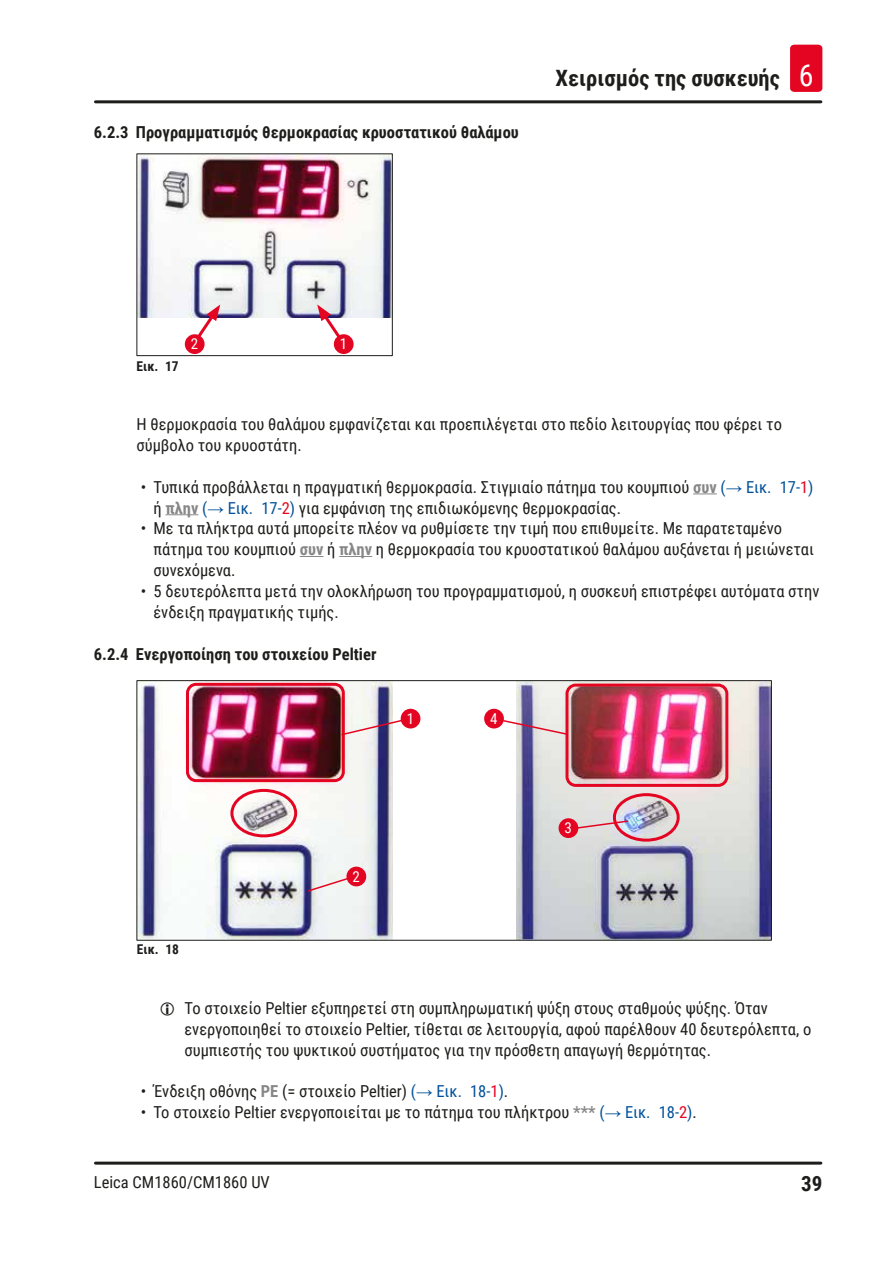
<style>
.page{position:relative;width:893px;height:1263px;background:#fff}
.page>*{position:absolute;margin:0;border:0;box-sizing:border-box;transform-origin:0 0}
.t1{font:700 22.5px "Roboto Condensed";color:#1d1d1b}
.t2{font:700 21px "Roboto Condensed";color:#1d1d1b}
.Description_text{font:16.5px/20.9px "Roboto Condensed";color:#1d1d1b}
.t3{font:700 16.5px "Roboto Condensed";color:#1d1d1b}
.t4{font:15px "Roboto Condensed";color:#fff}
.t5{font:700 13.5px "Roboto Condensed";color:#1d1d1b}
.s1{font-weight:400;font-size:30px;color:#fff}
.s2{font-weight:700;color:#878787}
.s3{color:#005099}
.s4{font-family:"Arial";color:#005099}
.s5{color:#e40522}
</style>
<div class="page">
<hr style="left:95px;top:100px;width:726px;height:3px;background:#1d1d1b">
<hr style="left:95px;top:1161px;width:726px;height:3px;background:#1d1d1b">
<div style="left:790px;top:45px;width:32px;height:47px;background:#e40522;border-radius:4px"></div>
<svg style="left:693px;top:493px;width:24px;height:1px"></svg>
<hr style="left:166px;top:514px;width:32px;height:1px;background:#878787">
<svg style="left:300px;top:556px;width:23px;height:1px"></svg>
<hr style="left:339px;top:556px;width:33px;height:1px;background:#878787">
<img style="left:138px;top:155px;width:253px;height:163px">
<svg style="left:193px;top:304px;width:27px;height:32px"></svg>
<svg style="left:317px;top:304px;width:27px;height:37px"></svg>
<div style="left:334px;top:334px;width:20px;height:20px;background:#e40522;border-radius:50%"></div>
<div style="left:185px;top:334px;width:20px;height:20px;background:#e40522;border-radius:50%"></div>
<div style="left:136px;top:153px;width:257px;height:203px;border:1px solid #1d1d1b"></div>
<img style="left:138px;top:682px;width:254px;height:257px">
<img style="left:517px;top:682px;width:253px;height:257px">
<div style="left:230px;top:789px;width:67px;height:48px;border:3px solid #e40522;border-radius:50%"></div>
<div style="left:613px;top:793px;width:67px;height:49px;border:3px solid #e40522;border-radius:50%"></div>
<svg style="left:340px;top:718px;width:64px;height:18px"></svg>
<svg style="left:574px;top:819px;width:55px;height:11px"></svg>
<div style="left:186px;top:683px;width:159px;height:99px;border:3px solid #e40522;border-radius:9px"></div>
<div style="left:565px;top:684px;width:163px;height:103px;border:3px solid #e40522;border-radius:9px"></div>
<svg style="left:502px;top:719px;width:67px;height:17px"></svg>
<svg style="left:307px;top:876px;width:44px;height:17px"></svg>
<div style="left:401px;top:709px;width:19px;height:19px;background:#e40522;border-radius:50%"></div>
<div style="left:346px;top:867px;width:20px;height:19px;background:#e40522;border-radius:50%"></div>
<div style="left:559px;top:818px;width:19px;height:20px;background:#e40522;border-radius:50%"></div>
<div style="left:484px;top:709px;width:20px;height:19px;background:#e40522;border-radius:50%"></div>
<div style="left:136px;top:680px;width:636px;height:261px;border:1px solid #1d1d1b"></div>
<p class="t3" style="left:94px;top:121px;width:426px">6.2.3 Προγραμματισμός θερμοκρασίας κρυοστατικού θαλάμου</p>
<h1 class="t1" style="left:556px;top:63px;width:259px">Χειρισμός της συσκευής <span class="s1">6</span></h1>
<p class="t5" style="left:137px;top:356px;width:44px">Εικ. 17</p>
<p class="t4" style="left:191px;top:334px;width:9px">2</p>
<p class="t4" style="left:340px;top:334px;width:9px">1</p>
<p class="Description_text" style="left:136px;top:413px;width:647px">Η θερμοκρασία του θαλάμου εμφανίζεται και προεπιλέγεται στο πεδίο λειτουργίας που φέρει το σύμβολο του κρυοστάτη.</p>
<p class="Description_text" style="left:153px;top:476px;width:661px;text-indent:-13px">• Τυπικά προβάλλεται η πραγματική θερμοκρασία. Στιγμιαίο πάτημα του κουμπιού <span class="s2">συν</span> <span class="s3">(</span><span class="s4">→</span> <span class="s3">Εικ. 17‑</span><span class="s5">1</span><span class="s3">) </span>ή <span class="s2">πλην</span> <span class="s3">(</span><span class="s4">→</span> <span class="s3">Εικ. 17‑</span><span class="s5">2</span><span class="s3">)</span> για εμφάνιση της επιδιωκόμενης θερμοκρασίας.</p>
<p class="Description_text" style="left:153px;top:517px;width:662px;text-indent:-13px">• Με τα πλήκτρα αυτά μπορείτε πλέον να ρυθμίσετε την τιμή που επιθυμείτε. Με παρατεταμένο πάτημα του κουμπιού <span class="s2">συν</span> ή <span class="s2">πλην</span> η θερμοκρασία του κρυοστατικού θαλάμου αυξάνεται ή μειώνεται συνεχόμενα.</p>
<p class="Description_text" style="left:153px;top:580px;width:667px;text-indent:-13px">• 5 δευτερόλεπτα μετά την ολοκλήρωση του προγραμματισμού, η συσκευή επιστρέφει αυτόματα στην ένδειξη πραγματικής τιμής.</p>
<p class="t3" style="left:94px;top:642px;width:284px">6.2.4 Ενεργοποίηση του στοιχείου Peltier</p>
<p class="t5" style="left:137px;top:940px;width:44px">Εικ. 18</p>
<p class="t4" style="left:407px;top:708px;width:9px">1</p>
<p class="t4" style="left:352px;top:866px;width:9px">2</p>
<p class="t4" style="left:490px;top:708px;width:9px">4</p>
<p class="t4" style="left:565px;top:818px;width:9px">3</p>
<p class="Description_text" style="left:185px;top:997px;width:628px">Το στοιχείο Peltier εξυπηρετεί στη συμπληρωματική ψύξη στους σταθμούς ψύξης. Όταν ενεργοποιηθεί το στοιχείο Peltier, τίθεται σε λειτουργία, αφού παρέλθουν 40 δευτερόλεπτα, ο συμπιεστής του ψυκτικού συστήματος για την πρόσθετη απαγωγή θερμότητας.</p>
<p class="Description_text" style="left:141px;top:1080px;width:369px">• Ένδειξη οθόνης <span class="s2">PE</span> (= στοιχείο Peltier) <span class="s3">(</span><span class="s4">→</span> <span class="s3">Εικ. 18‑</span><span class="s5">1</span><span class="s3">)</span>.</p>
<p class="Description_text" style="left:141px;top:1101px;width:558px">• Το στοιχείο Peltier ενεργοποιείται με το πάτημα του πλήκτρου <span class="s2">***</span> <span class="s3">(</span><span class="s4">→</span> <span class="s3">Εικ. 18‑</span><span class="s5">2</span><span class="s3">)</span>.</p>
<p class="Description_text" style="left:94px;top:1171px;width:177px">Leica CM1860/CM1860 UV</p>
<p class="t2" style="left:801px;top:1169px;width:23px">39</p>
</div>
